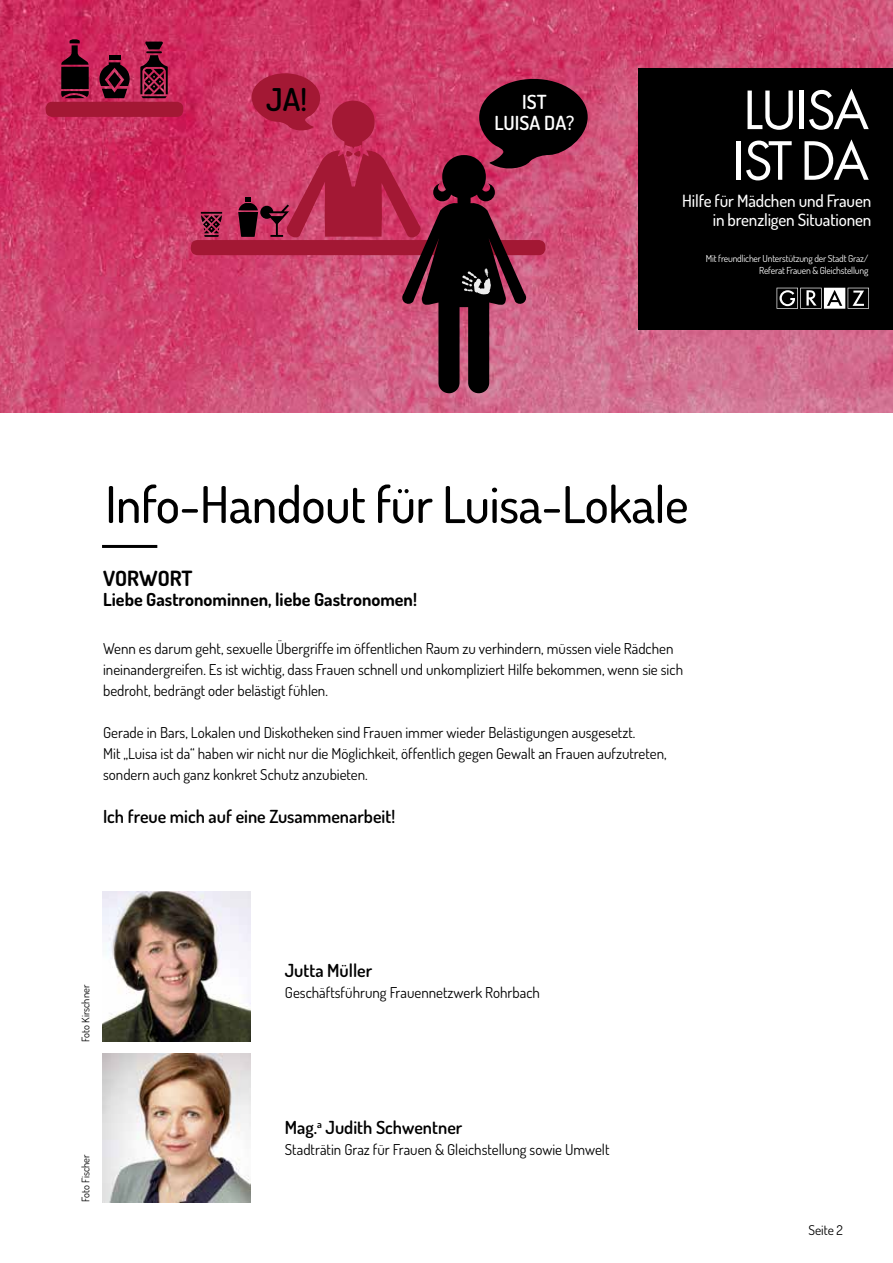
<style>
.page{position:relative;width:893px;height:1263px;background:#fff}
.page>*{position:absolute;margin:0;border:0;box-sizing:border-box;transform-origin:0 0}
.t1{font:57.75px/50.7px "Futura PT";letter-spacing:-.05em;color:#fff}
.t2{font:500 50.7px "Dosis";letter-spacing:-.01em;color:#000}
.t3{font:600 31.35px "Dosis";color:#000}
.t4{font:700 21px "Dosis";color:#000}
.t5{font:600 19.5px/21.1px "Dosis";color:#fff;text-align:center}
.t6{font:600 18px "Dosis";color:#000}
.t7{font:700 18px "Dosis";color:#000}
.t8{font:500 16.95px/18.9px "Dosis";letter-spacing:-.01em;color:#fff;text-align:right}
.t9{font:15px/21px "Dosis";color:#000}
.t10{font:13.5px "Dosis";color:#000}
.t11{font:10.5px "Dosis";color:#000}
.t12{font:9.6px/11.9px "Dosis";letter-spacing:-.02em;color:#fff;text-align:right}
</style>
<div class="page">
<img style="left:0;top:0;width:893px;height:412px">
<div style="left:638px;top:68px;width:255px;height:262px;background:#000"></div>
<svg style="left:777px;top:288px;width:92px;height:21px"></svg>
<div style="left:46px;top:102px;width:137px;height:15px;background:#a31834;border-radius:7px"></div>
<svg style="left:140px;top:42px;width:28px;height:56px;background:#6d1933"></svg>
<svg style="left:98px;top:62px;width:33px;height:36px"></svg>
<div style="left:109px;top:55px;width:11px;height:5px;background:#000"></div>
<svg style="left:61px;top:39px;width:28px;height:26px"></svg>
<div style="left:61px;top:67px;width:28px;height:22px;background:#000"></div>
<svg style="left:61px;top:91px;width:28px;height:7px"></svg>
<div style="left:191px;top:240px;width:354px;height:15px;background:#a31834;border-radius:7px"></div>
<svg style="left:201px;top:212px;width:21px;height:25px"></svg>
<svg style="left:238px;top:73px;width:350px;height:320px;background:#a63959"></svg>
<img style="left:102px;top:892px;width:149px;height:150px">
<hr style="left:102px;top:545px;width:55px;height:3px;background:#000">
<img style="left:102px;top:1054px;width:149px;height:148px">
<h3 class="t3" style="left:266px;top:79px;width:42px">JA!</h3>
<h3 class="t5" style="left:495px;top:91px;width:81px">IST<br>LUISA DA?</h3>
<h1 class="t1" style="left:732px;top:84px;width:139px">LUISA<br>IST DA</h1>
<p class="t8" style="left:682px;top:191px;width:191px">Hilfe für Mädchen und Frauen in brenzligen Situationen</p>
<p class="t12" style="left:706px;top:252px;width:164px">Mit freundlicher Unterstützung der Stadt Graz/<br>Referat Frauen &amp; Gleichstellung</p>
<h2 class="t2" style="left:105px;top:471px;width:585px">Info-Handout für Luisa-Lokale</h2>
<h3 class="t4" style="left:103px;top:565px;width:91px">VORWORT</h3>
<p class="t7" style="left:103px;top:587px;width:315px">Liebe Gastronominnen, liebe Gastronomen!</p>
<p class="t9" style="left:103px;top:637px;width:581px">Wenn es darum geht, sexuelle Übergriffe im öffentlichen Raum zu verhindern, müssen viele Rädchen ineinandergreifen. Es ist wichtig, dass Frauen schnell und unkompliziert Hilfe bekommen, wenn sie sich bedroht, bedrängt oder belästigt fühlen.</p>
<p class="t9" style="left:103px;top:721px;width:565px">Gerade in Bars, Lokalen und Diskotheken sind Frauen immer wieder Belästigungen ausgesetzt.<br>Mit „Luisa ist da“ haben wir nicht nur die Möglichkeit, öffentlich gegen Gewalt an Frauen aufzutreten, sondern auch ganz konkret Schutz anzubieten.</p>
<p class="t6" style="left:103px;top:804px;width:294px">Ich freue mich auf eine Zusammenarbeit!</p>
<p class="t11" style="left:79px;top:1042px;width:58px;rotate:-90deg">Foto Kirschner</p>
<p class="t11" style="left:79px;top:1202px;width:50px;rotate:-90deg">Foto Fischer</p>
<p class="t6" style="left:285px;top:959px;width:89px">Jutta Müller</p>
<p class="t9" style="left:285px;top:982px;width:257px">Geschäftsführung Frauennetzwerk Rohrbach</p>
<p class="t6" style="left:285px;top:1116px;width:179px">Mag.<sup>a</sup> Judith Schwentner</p>
<p class="t9" style="left:285px;top:1139px;width:326px">Stadträtin Graz für Frauen &amp; Gleichstellung sowie Umwelt</p>
<p class="t10" style="left:808px;top:1221px;width:36px">Seite 2</p>
</div>
